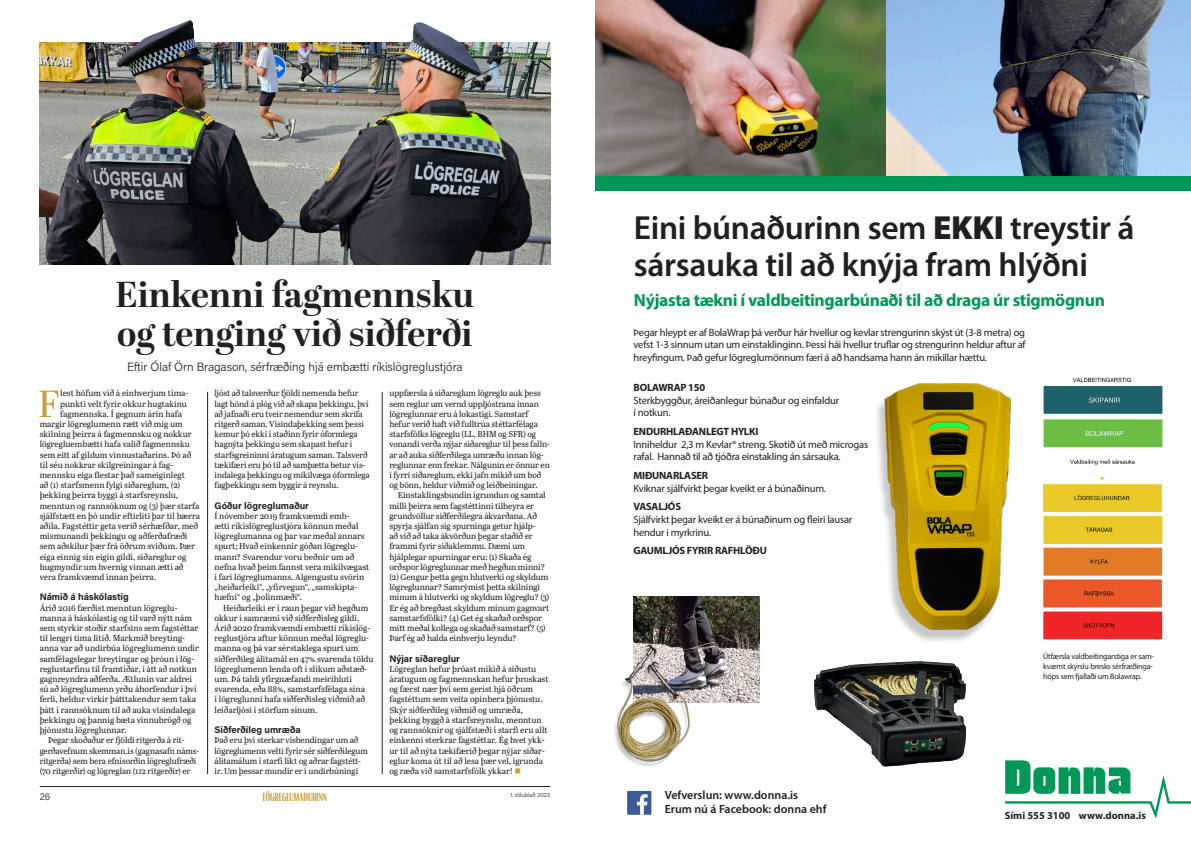
<style>
.page{position:relative;width:1191px;height:842px;background:#fff}
.page>*{position:absolute;margin:0;border:0;box-sizing:border-box;transform-origin:0 0}
.dropcap{font:37.6px "Abril Display";color:#cf9b33}
.fyrirsogn_abril{font:700 36px/39px "Abril Display";color:#231f20}
.t1{font:600 33.5px/36.7px "Myriad Pro";letter-spacing:-.01em;color:#231f20}
.t2{font:700 17.6px "Myriad Pro";letter-spacing:-.02em;color:#009856}
.inngangur{font:300 12px "Acumin Pro";color:#231f20}
.t3{font:600 11.9px/13.8px "Myriad Pro";color:#231f20}
.t4{font:500 11px "Condor Comp";letter-spacing:.01em;color:#cf9b33}
.t5{font:10.6px/12.7px "Myriad Pro";letter-spacing:-.02em;color:#231f20}
.t6{font:700 10.6px "Myriad Pro";letter-spacing:-.02em;color:#231f20}
.t7{font:700 10.5px "Myriad Pro";color:#231f20}
.t8{font:300 10px "Acumin Pro";color:#231f20}
.millifyrirsogn{font:700 9.5px "Acumin Pro";color:#231f20}
.meginmal_an_inndrattar{font:8.5px/10.2px "Abril Text";letter-spacing:-.01em;color:#231f20}
.meginmal{font:8.5px/10.2px "Abril Text";letter-spacing:-.01em;color:#231f20}
.dropcap-2{font:8.5px "Abril Text";color:#231f20}
.t9{font:8px/10px "Myriad Pro";letter-spacing:-.02em;color:#231f20}
.t10{font:300 6px "Acumin Pro";color:#231f20}
.s1{color:#cf9b33}
.s2{font-weight:900}
.s3{font-weight:700}
</style>
<div class="page">
<hr style="left:40px;top:786px;width:510px;height:1px;background:#231f20">
<div style="left:595px;top:176px;width:596px;height:15px;background:#009856"></div>
<svg style="left:1005px;top:760px;width:186px;height:59px"></svg>
<svg style="left:628px;top:791px;width:23px;height:24px"></svg>
<img style="left:595px;top:0;width:596px;height:176px">
<img style="left:877px;top:383px;width:134px;height:256px">
<img style="left:634px;top:597px;width:125px;height:105px">
<img style="left:1043px;top:377px;width:120px;height:263px">
<img style="left:814px;top:661px;width:153px;height:106px">
<img style="left:615px;top:639px;width:76px;height:127px">
<img style="left:40px;top:43px;width:510px;height:221px">
<hr style="left:207px;top:392px;width:1px;height:382px;background:#231f20">
<hr style="left:382px;top:392px;width:1px;height:382px;background:#231f20">
<img style="left:121px;top:20px;width:351px;height:38px">
<p class="fyrirsogn_abril" style="left:115px;top:277px;width:360px">Einkenni fagmennsku og tenging við siðferði</p>
<p class="inngangur" style="left:127px;top:359px;width:337px">Eftir Ólaf Örn Bragason, sérfræðing hjá embætti ríkislögreglustjóra</p>
<p class="dropcap" style="left:38px;top:378px;width:24px">F</p>
<p class="dropcap-2" style="left:60px;top:387px;width:130px">lest höfum við á einhverjum tíma-</p>
<p class="dropcap-2" style="left:60px;top:397px;width:128px">punkti velt fyrir okkur hugtakinu</p>
<p class="dropcap-2" style="left:60px;top:408px;width:123px">fagmennska. Í gegnum árin hafa</p>
<p class="dropcap-2" style="left:40px;top:418px;width:145px">margir lögreglumenn rætt við mig um</p>
<p class="dropcap-2" style="left:40px;top:428px;width:153px">skilning þeirra á fagmennsku og nokkur</p>
<p class="dropcap-2" style="left:40px;top:438px;width:152px">lögregluembætti hafa valið fagmennsku</p>
<p class="dropcap-2" style="left:40px;top:448px;width:153px">sem eitt af gildum vinnustaðarins. Þó að</p>
<p class="dropcap-2" style="left:40px;top:459px;width:135px">til séu nokkrar skilgreiningar á fag-</p>
<p class="dropcap-2" style="left:40px;top:469px;width:147px">mennsku eiga flestar það sameiginlegt</p>
<p class="dropcap-2" style="left:40px;top:479px;width:142px">að (1) starfsmenn fylgi siðareglum, (2)</p>
<p class="dropcap-2" style="left:40px;top:489px;width:140px">þekking þeirra byggi á starfsreynslu,</p>
<p class="dropcap-2" style="left:40px;top:499px;width:161px">menntun og rannsóknum og (3) þær starfa</p>
<p class="dropcap-2" style="left:40px;top:510px;width:162px">sjálfstætt en þó undir eftirliti þar til bærra</p>
<p class="dropcap-2" style="left:40px;top:520px;width:160px">aðila. Fagstéttir geta verið sérhæfðar, með</p>
<p class="dropcap-2" style="left:40px;top:530px;width:149px">mismunandi þekkingu og aðferðafræði</p>
<p class="dropcap-2" style="left:40px;top:540px;width:157px">sem aðskilur þær frá öðrum sviðum. Þær</p>
<p class="dropcap-2" style="left:40px;top:550px;width:148px">eiga einnig sín eigin gildi, siðareglur og</p>
<p class="dropcap-2" style="left:40px;top:561px;width:145px">hugmyndir um hvernig vinnan ætti að</p>
<p class="dropcap-2" style="left:40px;top:571px;width:118px">vera framkvæmd innan þeirra.</p>
<p class="millifyrirsogn" style="left:40px;top:590px;width:90px">Námið á háskólastig</p>
<p class="meginmal_an_inndrattar" style="left:40px;top:602px;width:161px">Árið 2016 færðist menntun lögreglu&shy;manna á háskólastig og til varð nýtt nám sem styrkir stoðir starfsins sem fagstéttar til lengri tíma litið. Markmið breyting&shy;anna var að undirbúa lögreglumenn undir samfélagslegar breytingar og þróun í lög&shy;reglustarfinu til framtíðar, í átt að notkun gagnreyndra aðferða. Ætlunin var aldrei sú að lögreglumenn yrðu áhorfendur í því ferli, heldur virkir þátttakendur sem taka þátt í rannsóknum til að auka vísindalega þekkingu og þannig bæta vinnubrögð og þjónustu lögreglunnar.</p>
<p class="meginmal" style="left:40px;top:735px;width:161px;text-indent:9px">Þegar skoðaður er fjöldi ritgerða á rit&shy;gerðavefnum skemman.is (gagnasafn náms&shy;ritgerða) sem bera efnisorðin lögreglufræði (70 ritgerðir) og lögreglan (112 ritgerðir) er</p>
<p class="t8" style="left:40px;top:789px;width:12px">26</p>
<p class="meginmal" style="left:214px;top:388px;width:157px">ljóst að talsverður fjöldi nemenda hefur lagt hönd á plóg við að skapa þekkingu, því að jafnaði eru tveir nemendur sem skrifa ritgerð saman. Vísindaþekking sem þessi kemur þó ekki í staðinn fyrir óformlega hagnýta þekkingu sem skapast hefur í starfsgreininni áratugum saman. Talsverð tækifæri eru þó til að samþætta betur vís&shy;indalega þekkingu og mikilvæga óformlega fagþekkingu sem byggir á reynslu.</p>
<p class="millifyrirsogn" style="left:214px;top:499px;width:96px">Góður lögreglumaður</p>
<p class="meginmal_an_inndrattar" style="left:214px;top:510px;width:156px">Í nóvember 2019 framkvæmdi emb-<br>ætti ríkislögreglustjóra könnun meðal lögreglumanna og þar var meðal annars spurt; Hvað einkennir góðan lögreglu&shy;mann? Svarendur voru beðnir um að nefna hvað þeim fannst vera mikilvægast í fari lögreglumanns. Algengustu svörin „heiðarleiki“, „yfirvegun“, „samskipta&shy;hæfni“ og „þolinmæði“.</p>
<p class="meginmal" style="left:214px;top:602px;width:160px;text-indent:9px">Heiðarleiki er í raun þegar við hegðum okkur í samræmi við siðferðisleg gildi.<br>Árið 2020 framkvæmdi embætti ríkislög&shy;reglustjóra aftur könnun meðal lögreglu&shy;manna og þá var sérstaklega spurt um siðferðileg álitamál en 47% svarenda töldu lögreglumenn lenda oft í slíkum aðstæð&shy;um. Þá taldi yfirgnæfandi meirihluti svarenda, eða 88%, samstarfsfélaga sína<br>í lögreglunni hafa siðferðisleg viðmið að leiðarljósi í störfum sínum.</p>
<p class="millifyrirsogn" style="left:214px;top:723px;width:88px">Siðferðileg umræða</p>
<p class="meginmal_an_inndrattar" style="left:214px;top:735px;width:155px">Það eru því sterkar vísbendingar um að lögreglumenn velti fyrir sér siðferðilegum álitamálum í starfi líkt og aðrar fagstétt&shy;ir. Um þessar mundir er í undirbúningi</p>
<p class="meginmal_an_inndrattar" style="left:389px;top:388px;width:162px">uppfærsla á siðareglum lögreglu auk þess sem reglur um vernd uppljóstrana innan lögreglunnar eru á lokastigi. Samstarf hefur verið haft við fulltrúa stéttarfélaga starfsfólks lögreglu (LL, BHM og SFR) og vonandi verða nýjar siðareglur til þess falln&shy;ar að auka siðferðilega umræðu innan lög&shy;reglunnar enn frekar. Nálgunin er önnur en í fyrri siðareglum, ekki jafn mikið um boð og bönn, heldur viðmið og leiðbeiningar.</p>
<p class="meginmal" style="left:389px;top:490px;width:162px;text-indent:9px">Einstaklingsbundin ígrundun og samtal milli þeirra sem fagstéttinni tilheyra er grundvöllur siðferðilegra ákvarðana. Að spyrja sjálfan sig spurninga getur hjálp-<br>að við að taka ákvörðun þegar staðið er frammi fyrir siðaklemmu. Dæmi um hjálplegar spurningar eru: (1) Skaða ég orðspor lögreglunnar með hegðun minni? (2) Gengur þetta gegn hlutverki og skyldum lögreglunnar? Samrýmist þetta skilningi mínum á hlutverki og skyldum lögreglu? (3)<br>Er ég að bregðast skyldum mínum gagnvart samstarfsfólki? (4) Get ég skaðað orðspor mitt meðal kollega og skaðað samstarf? (5)<br>Þarf ég að halda einhverju leyndu?</p>
<p class="millifyrirsogn" style="left:389px;top:652px;width:72px">Nýjar siðareglur</p>
<p class="meginmal_an_inndrattar" style="left:389px;top:663px;width:161px">Lögreglan hefur þróast mikið á síðustu áratugum og fagmennskan hefur þroskast og færst nær því sem gerist hjá öðrum fagstéttum sem veita opinbera þjónustu.<br>Skýr siðferðileg viðmið og umræða, þekking byggð á starfsreynslu, menntun og rannsóknir og sjálfstæði í starfi eru allt einkenni sterkrar fagstéttar. Ég hvet ykk&shy;ur til að nýta tækifærið þegar nýjar siðar&shy;eglur koma út til að lesa þær vel, ígrunda og ræða við samstarfsfólk ykkar! <span class="s1">■</span></p>
<p class="t4" style="left:263px;top:790px;width:66px">LÖGREGLUMAÐURINN</p>
<p class="t10" style="left:510px;top:791px;width:41px">1. tölublað 2023</p>
<p class="t1" style="left:634px;top:208px;width:502px">Eini búnaðurinn sem <span class="s2">EKKI</span> treystir á sársauka til að knýja fram hlýðni</p>
<p class="t2" style="left:634px;top:289px;width:472px">Nýjasta tækni í valdbeitingarbúnaði til að draga úr stigmögnun</p>
<p class="t5" style="left:633px;top:326px;width:393px;text-align:justify">Þegar hleypt er af BolaWrap þá verður hár hvellur og kevlar strengurinn skýst út (3-8 metra) og vefst 1-3 sinnum utan um einstaklinginn. Þessi hái hvellur truflar og strengurinn heldur aftur af hreyfingum. Það gefur lögreglumönnum færi á að handsama hann án mikillar hættu.</p>
<p class="t5" style="left:633px;top:381px;width:207px"><span class="s3">BOLAWRAP 150<br></span>Sterkbyggður, áreiðanlegur búnaður og einfaldur í notkun.</p>
<p class="t5" style="left:633px;top:425px;width:236px"><span class="s3">ENDURHLAÐANLEGT HYLKI<br></span>Inniheldur 2,3 m Kevlar® streng. Skotið út með microgas rafal. Hannað til að tjóðra einstakling án sársauka.</p>
<p class="t5" style="left:633px;top:469px;width:194px"><span class="s3">MIÐUNARLASER<br></span>Kviknar sjálfvirkt þegar kveikt er á búnaðinum.</p>
<p class="t5" style="left:633px;top:500px;width:220px"><span class="s3">VASALJÓS<br></span>Sjálfvirkt þegar kveikt er á búnaðinum og fleiri lausar hendur i myrkrinu.</p>
<p class="t6" style="left:633px;top:544px;width:135px">GAUMLJÓS FYRIR RAFHLÖÐU</p>
<p class="t3" style="left:664px;top:788px;width:163px">Vefverslun: www.donna.is<br>Erum nú á Facebook: donna ehf</p>
<p class="t9" style="left:1043px;top:651px;width:112px">Útfærsla valdbeitingarstiga er sam&shy;kvæmt skýrslu bresks sérfræðinga&shy;hóps sem fjallaði um Bolawrap.</p>
<p class="t7" style="left:1004px;top:809px;width:143px">Sími 555 3100 www.donna.is</p>
</div>
